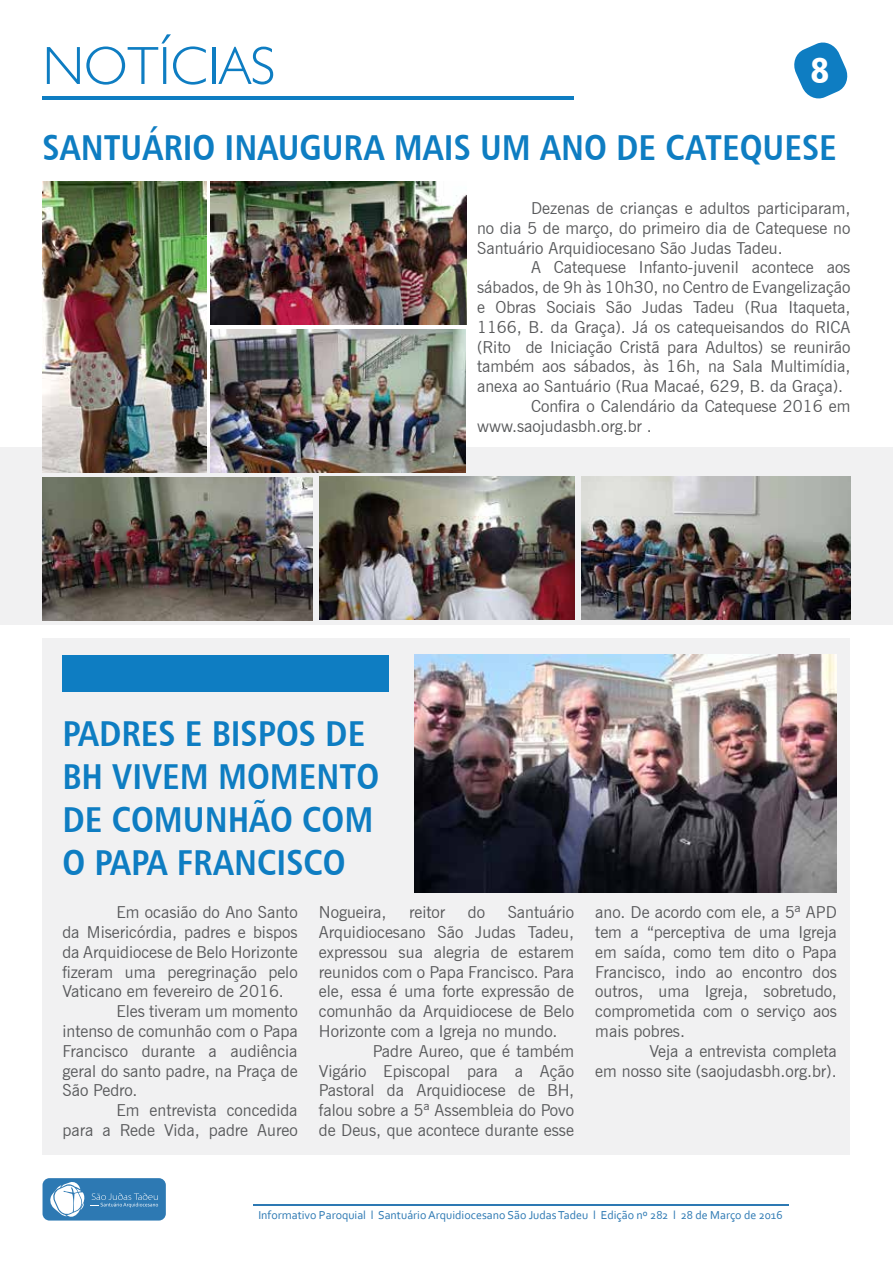
<style>
.page{position:relative;width:893px;height:1263px;background:#fff}
.page>*{position:absolute;margin:0;border:0;box-sizing:border-box;transform-origin:0 0}
.t1{font:300 54px "Humanist 521 BT";color:#0e7dc2}
.t2{font:36px/43.2px "Humanist 777 BT Bold Condensed B";color:#0e7dc2}
.t3{font:36px "Humanist 777 BT Black Condensed B";color:#fff}
.t4{font:16.5px/19.8px "News Gothic BT";color:#58595b;text-align:justify}
.t5{font:12px "Corbel";color:#2d79b3}
</style>
<div class="page">
<div style="left:0;top:448px;width:893px;height:177px;background:#f1f1f2"></div>
<div style="left:43px;top:638px;width:807px;height:516px;background:#f1f1f2"></div>
<svg style="left:794px;top:42px;width:54px;height:57px"></svg>
<hr style="left:43px;top:96px;width:531px;height:4px;background:#0e7dc2">
<div style="left:43px;top:1178px;width:123px;height:42px;background:#2d79b3;border-radius:7px"></div>
<svg style="left:50px;top:1182px;width:108px;height:35px"></svg>
<hr style="left:253px;top:1205px;width:536px;height:1px;background:#2d79b3">
<img style="left:211px;top:181px;width:255px;height:144px">
<img style="left:43px;top:181px;width:163px;height:292px">
<img style="left:211px;top:330px;width:254px;height:143px">
<img style="left:415px;top:655px;width:422px;height:237px">
<div style="left:62px;top:655px;width:327px;height:37px;background:#0e7dc2"></div>
<img style="left:43px;top:477px;width:269px;height:144px">
<img style="left:319px;top:476px;width:255px;height:144px">
<img style="left:581px;top:476px;width:269px;height:143px">
<h1 class="t1" style="left:43px;top:32px;width:234px">NOTÍCIAS</h1>
<h2 class="t3" style="left:810px;top:48px;width:20px">8</h2>
<h2 class="t2" style="left:43px;top:125px;width:796px">SANTUÁRIO INAUGURA MAIS UM ANO DE CATEQUESE</h2>
<p class="t4" style="left:477px;top:198px;width:375px;text-indent:54px">Dezenas de crianças e adultos participaram, no dia 5 de março, do primeiro dia de Catequese no Santuário Arquidiocesano São Judas Tadeu.</p>
<p class="t4" style="left:531px;top:258px;width:321px">A Catequese Infanto-juvenil acontece aos</p>
<p class="t4" style="left:477px;top:277px;width:375px">sábados, de 9h às 10h30, no Centro de Evangelização</p>
<p class="t4" style="left:477px;top:297px;width:375px">e Obras Sociais São Judas Tadeu (Rua Itaqueta,</p>
<p class="t4" style="left:477px;top:317px;width:375px">1166, B. da Graça). Já os catequeisandos do RICA</p>
<p class="t4" style="left:477px;top:337px;width:375px">(Rito de Iniciação Cristã para Adultos) se reunirão</p>
<p class="t4" style="left:477px;top:357px;width:375px">também aos sábados, às 16h, na Sala Multimídia,</p>
<p class="t4" style="left:477px;top:376px;width:368px">anexa ao Santuário (Rua Macaé, 629, B. da Graça).</p>
<p class="t4" style="left:531px;top:396px;width:321px">Confira o Calendário da Catequese 2016 em</p>
<p class="t4" style="left:477px;top:416px;width:176px">www.saojudasbh.org.br .</p>
<h2 class="t2" style="left:62px;top:711px;width:318px">PADRES E BISPOS DE<br>BH VIVEM MOMENTO<br>DE COMUNHÃO COM<br>O PAPA FRANCISCO</h2>
<p class="t4" style="left:319px;top:902px;width:69px">Nogueira,</p>
<p class="t4" style="left:409px;top:902px;width:38px">reitor</p>
<p class="t4" style="left:468px;top:902px;width:19px">do</p>
<p class="t4" style="left:319px;top:902px;width:257px;text-indent:189px">Santuário Arquidiocesano São Judas Tadeu, expressou sua alegria de estarem reunidos com o Papa Francisco. Para ele, essa é uma forte expressão de comunhão da Arquidiocese de Belo Horizonte com a Igreja no mundo.</p>
<p class="t4" style="left:319px;top:1041px;width:257px;text-indent:54px">Padre Aureo, que é também Vigário Episcopal para a Ação Pastoral da Arquidiocese de BH, falou sobre a 5ª Assembleia do Povo de Deus, que acontece durante esse</p>
<p class="t4" style="left:116px;top:902px;width:183px">Em ocasião do Ano Santo</p>
<p class="t4" style="left:62px;top:922px;width:237px">da Misericórdia, padres e bispos</p>
<p class="t4" style="left:62px;top:942px;width:237px">da Arquidiocese de Belo Horizonte</p>
<p class="t4" style="left:62px;top:962px;width:237px">fizeram uma peregrinação pelo</p>
<p class="t4" style="left:62px;top:981px;width:223px">Vaticano em fevereiro de 2016.</p>
<p class="t4" style="left:116px;top:1001px;width:183px">Eles tiveram um momento</p>
<p class="t4" style="left:62px;top:1021px;width:237px">intenso de comunhão com o Papa</p>
<p class="t4" style="left:62px;top:1041px;width:237px">Francisco durante a audiência</p>
<p class="t4" style="left:62px;top:1061px;width:237px">geral do santo padre, na Praça de</p>
<p class="t4" style="left:62px;top:1080px;width:77px">São Pedro.</p>
<p class="t4" style="left:116px;top:1100px;width:183px">Em entrevista concedida</p>
<p class="t4" style="left:62px;top:1120px;width:237px">para a Rede Vida, padre Aureo</p>
<p class="t4" style="left:595px;top:902px;width:243px">ano. De acordo com ele, a 5ª APD tem a “perceptiva de uma Igreja em saída, como tem dito o Papa Francisco, indo ao encontro dos outros, uma Igreja, sobretudo, comprometida com o serviço aos mais pobres.</p>
<p class="t4" style="left:595px;top:1041px;width:243px;text-align:right">Veja a entrevista completa<br>em nosso site (saojudasbh.org.br).</p>
<p class="t5" style="left:258px;top:1207px;width:526px">Informativo Paroquial l Santuário Arquidiocesano São Judas Tadeu l Edição nº 282 l 28 de Março de 2016</p>
</div>
